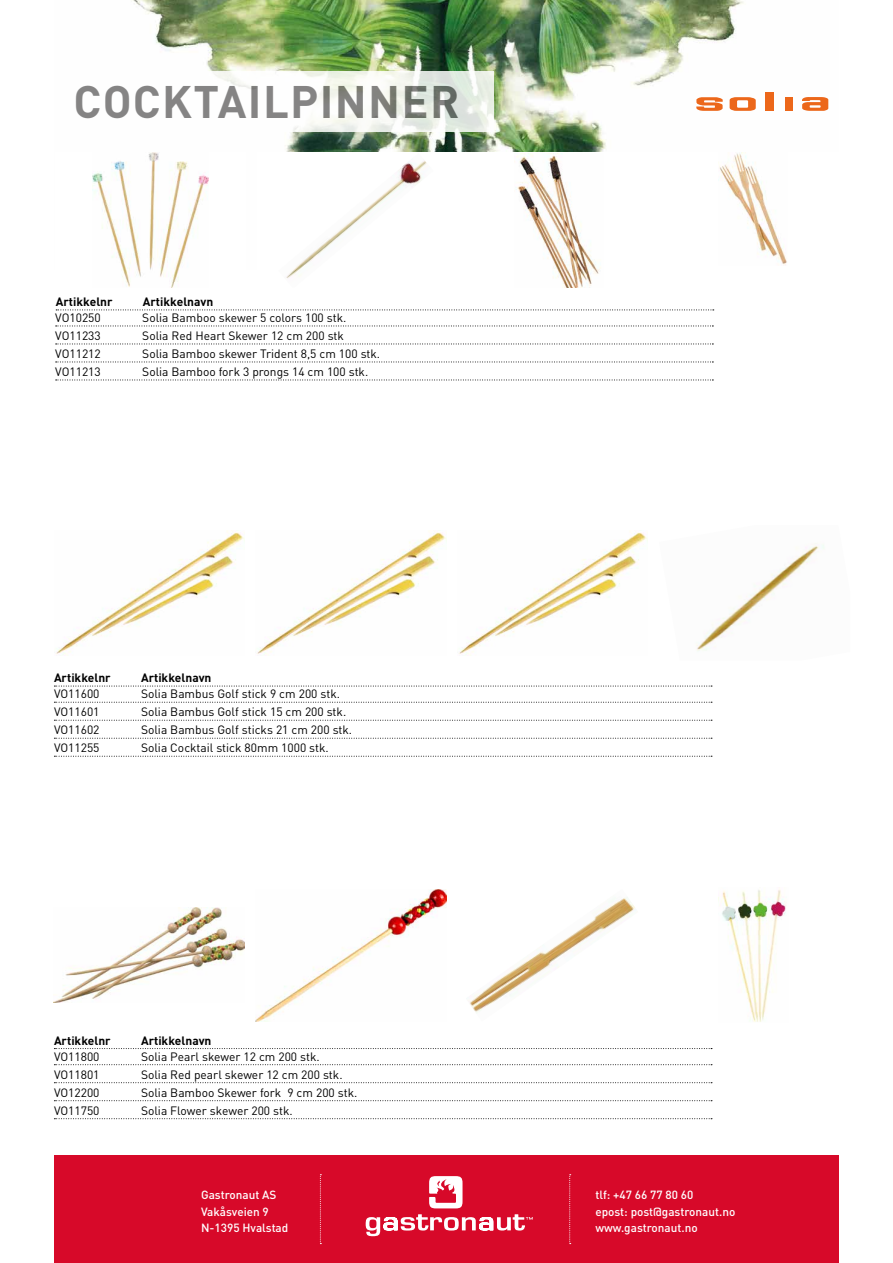
<style>
.page{position:relative;width:893px;height:1263px;background:#fff}
.page>*{position:absolute;margin:0;border:0;box-sizing:border-box;transform-origin:0 0}
.t1{font:700 45px "DIN";letter-spacing:.03em;color:#706f6f}
.t2{font:12px "DIN";color:#000}
.t3{font:700 12px "DIN";color:#000}
.t4{font:500 11.7px/16.5px "DIN";color:#fff}
</style>
<div class="page">
<img style="left:133px;top:0;width:696px;height:152px">
<div style="left:54px;top:1156px;width:785px;height:107px;background:#d70929"></div>
<svg style="left:429px;top:1176px;width:33px;height:32px"></svg>
<svg style="left:366px;top:1214px;width:167px;height:22px"></svg>
<svg style="left:569px;top:1174px;width:2px;height:70px"></svg>
<svg style="left:320px;top:1174px;width:1px;height:70px"></svg>
<svg style="left:56px;top:326px;width:657px;height:1px"></svg>
<svg style="left:56px;top:344px;width:657px;height:1px"></svg>
<svg style="left:56px;top:362px;width:657px;height:1px"></svg>
<svg style="left:56px;top:380px;width:657px;height:1px"></svg>
<img style="left:92px;top:152px;width:116px;height:135px">
<img style="left:514px;top:153px;width:87px;height:134px">
<img style="left:719px;top:152px;width:68px;height:113px">
<img style="left:696px;top:543px;width:128px;height:108px">
<svg style="left:56px;top:310px;width:658px;height:1px"></svg>
<svg style="left:54px;top:702px;width:658px;height:1px"></svg>
<svg style="left:54px;top:720px;width:658px;height:1px"></svg>
<svg style="left:54px;top:738px;width:658px;height:1px"></svg>
<svg style="left:54px;top:756px;width:658px;height:1px"></svg>
<svg style="left:54px;top:1064px;width:658px;height:1px"></svg>
<svg style="left:54px;top:1082px;width:658px;height:1px"></svg>
<svg style="left:54px;top:1100px;width:658px;height:1px"></svg>
<svg style="left:54px;top:1118px;width:658px;height:1px"></svg>
<img style="left:56px;top:531px;width:189px;height:123px">
<img style="left:459px;top:531px;width:189px;height:123px">
<img style="left:286px;top:161px;width:141px;height:118px">
<img style="left:255px;top:889px;width:191px;height:132px">
<img style="left:470px;top:897px;width:165px;height:116px">
<img style="left:257px;top:532px;width:189px;height:122px">
<img style="left:54px;top:908px;width:190px;height:94px">
<svg style="left:54px;top:686px;width:658px;height:1px"></svg>
<svg style="left:54px;top:1048px;width:658px;height:1px"></svg>
<svg style="left:133px;top:72px;width:360px;height:60px"></svg>
<svg style="left:696px;top:97px;width:27px;height:14px"></svg>
<svg style="left:730px;top:97px;width:26px;height:14px"></svg>
<div style="left:765px;top:92px;width:8px;height:19px;background:#ec671a"></div>
<div style="left:785px;top:97px;width:8px;height:14px;background:#ec671a"></div>
<svg style="left:802px;top:97px;width:26px;height:14px"></svg>
<img style="left:721px;top:889px;width:65px;height:133px">
<h1 class="t1" style="left:73px;top:72px;width:388px">COCKTAILPINNER</h1>
<p class="t3" style="left:56px;top:294px;width:58px">Artikkelnr</p>
<p class="t3" style="left:143px;top:294px;width:72px">Artikkelnavn</p>
<p class="t2" style="left:55px;top:310px;width:47px">VO10250</p>
<p class="t2" style="left:142px;top:310px;width:206px">Solia Bamboo skewer 5 colors 100 stk.</p>
<p class="t2" style="left:55px;top:328px;width:47px">VO11233</p>
<p class="t2" style="left:142px;top:328px;width:203px">Solia Red Heart Skewer 12 cm 200 stk</p>
<p class="t2" style="left:55px;top:346px;width:47px">VO11212</p>
<p class="t2" style="left:142px;top:346px;width:239px">Solia Bamboo skewer Trident 8,5 cm 100 stk.</p>
<p class="t2" style="left:55px;top:364px;width:47px">VO11213</p>
<p class="t2" style="left:142px;top:364px;width:228px">Solia Bamboo fork 3 prongs 14 cm 100 stk.</p>
<p class="t3" style="left:54px;top:670px;width:58px">Artikkelnr</p>
<p class="t3" style="left:141px;top:670px;width:72px">Artikkelnavn</p>
<p class="t2" style="left:54px;top:686px;width:47px">VO11600</p>
<p class="t2" style="left:141px;top:686px;width:200px">Solia Bambus Golf stick 9 cm 200 stk.</p>
<p class="t2" style="left:54px;top:704px;width:47px">VO11601</p>
<p class="t2" style="left:141px;top:704px;width:207px">Solia Bambus Golf stick 15 cm 200 stk.</p>
<p class="t2" style="left:54px;top:722px;width:47px">VO11602</p>
<p class="t2" style="left:141px;top:722px;width:213px">Solia Bambus Golf sticks 21 cm 200 stk.</p>
<p class="t2" style="left:54px;top:740px;width:47px">VO11255</p>
<p class="t2" style="left:141px;top:740px;width:189px">Solia Cocktail stick 80mm 1000 stk.</p>
<p class="t3" style="left:54px;top:1032px;width:58px">Artikkelnr</p>
<p class="t3" style="left:141px;top:1032px;width:72px">Artikkelnavn</p>
<p class="t2" style="left:54px;top:1049px;width:47px">VO11800</p>
<p class="t2" style="left:141px;top:1049px;width:180px">Solia Pearl skewer 12 cm 200 stk.</p>
<p class="t2" style="left:54px;top:1067px;width:47px">VO11801</p>
<p class="t2" style="left:141px;top:1067px;width:203px">Solia Red pearl skewer 12 cm 200 stk.</p>
<p class="t2" style="left:54px;top:1085px;width:47px">VO12200</p>
<p class="t2" style="left:141px;top:1085px;width:218px">Solia Bamboo Skewer fork 9 cm 200 stk.</p>
<p class="t2" style="left:54px;top:1103px;width:47px">VO11750</p>
<p class="t2" style="left:141px;top:1103px;width:153px">Solia Flower skewer 200 stk.</p>
<p class="t4" style="left:201px;top:1186px;width:89px">Gastronaut AS<br>Vakåsveien 9<br>N-1395 Hvalstad</p>
<p class="t4" style="left:595px;top:1186px;width:141px">tlf: +47 66 77 80 60<br>epost: post@gastronaut.no www.gastronaut.no</p>
</div>
